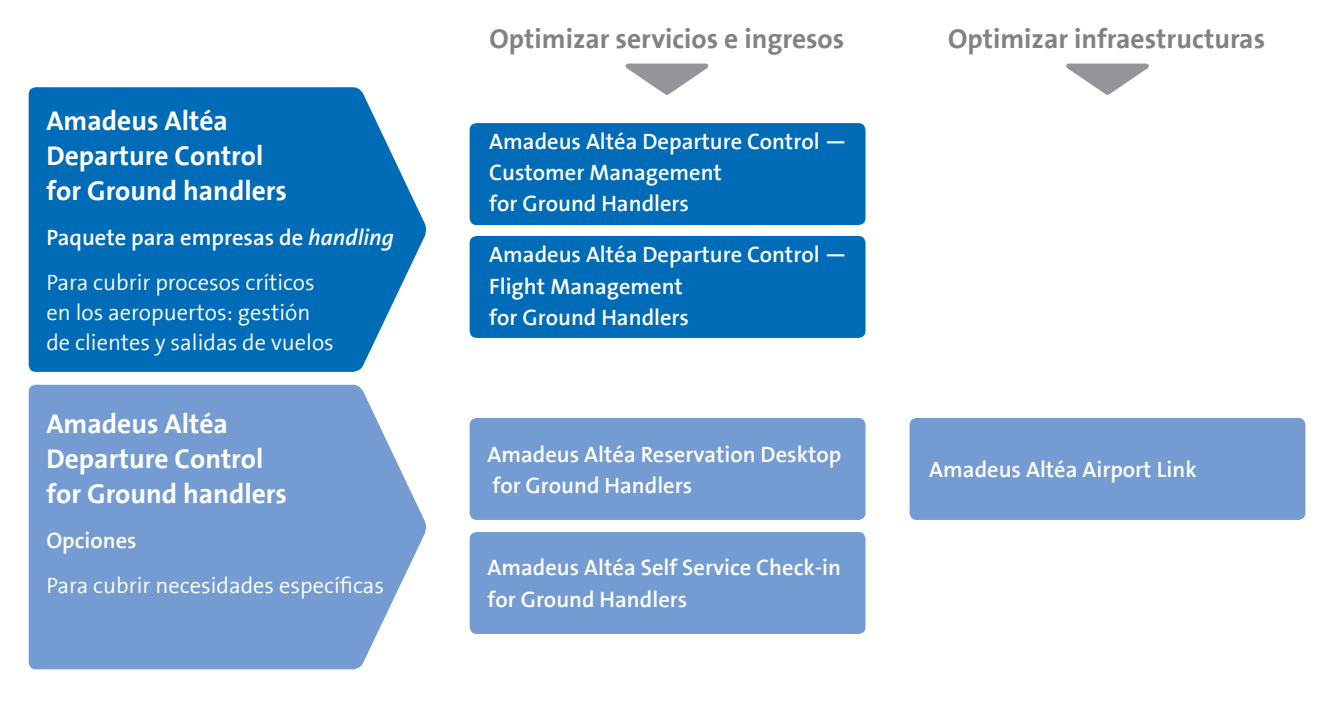
<style>
.page{position:relative;width:1338px;height:702px;background:#fff}
.page>*{position:absolute;margin:0;border:0;box-sizing:border-box;transform-origin:0 0}
.t1{font:700 27.5px/35px "The Sans B7";color:#fff}
.t2{font:700 27.5px "The Sans B7";color:#808285}
.t3{font:600 22.5px/31.2px "The Sans B6";color:#fff}
.t4{font:300 22.5px/30px "The Sans B4";color:#fff}
.s1{font-style:italic}
</style>
<div class="page">
<svg style="left:29px;top:87px;width:398px;height:285px;background:#1577bc"></svg>
<svg style="left:29px;top:385px;width:397px;height:284px;background:#7fa4d5"></svg>
<svg style="left:1066px;top:63px;width:83px;height:32px"></svg>
<svg style="left:625px;top:63px;width:84px;height:32px"></svg>
<div style="left:469px;top:123px;width:396px;height:102px;background:#006bb6;border-radius:7px"></div>
<div style="left:469px;top:418px;width:396px;height:102px;background:#749cd2;border-radius:7px"></div>
<div style="left:909px;top:418px;width:396px;height:102px;background:#749cd2;border-radius:7px"></div>
<div style="left:469px;top:532px;width:396px;height:102px;background:#749cd2;border-radius:7px"></div>
<div style="left:469px;top:236px;width:396px;height:102px;background:#006bb6;border-radius:7px"></div>
<p class="t1" style="left:46px;top:104px;width:242px">Amadeus Altéa<br>Departure Control for Ground handlers</p>
<p class="t3" style="left:46px;top:223px;width:349px">Paquete para empresas de <span class="s1">handling</span></p>
<p class="t4" style="left:46px;top:268px;width:289px">Para cubrir procesos críticos en los aeropuertos: gestión de clientes y salidas de vuelos</p>
<p class="t1" style="left:46px;top:407px;width:242px">Amadeus Altéa<br>Departure Control for Ground handlers</p>
<p class="t3" style="left:46px;top:526px;width:92px">Opciones</p>
<p class="t4" style="left:46px;top:570px;width:339px">Para cubrir necesidades específicas</p>
<p class="t2" style="left:489px;top:24px;width:356px">Optimizar servicios e ingresos</p>
<p class="t2" style="left:947px;top:24px;width:318px">Optimizar infraestructuras</p>
<p class="t3" style="left:489px;top:126px;width:359px">Amadeus Altéa Departure Control —<br>Customer Management<br>for Ground Handlers</p>
<p class="t3" style="left:489px;top:240px;width:359px">Amadeus Altéa Departure Control —<br>Flight Management<br>for Ground Handlers</p>
<p class="t3" style="left:487px;top:439px;width:355px">Amadeus Altéa Reservation Desktop for Ground Handlers</p>
<p class="t3" style="left:487px;top:552px;width:355px">Amadeus Altéa Self Service Check-in for Ground Handlers</p>
<p class="t3" style="left:929px;top:455px;width:269px">Amadeus Altéa Airport Link</p>
</div>
